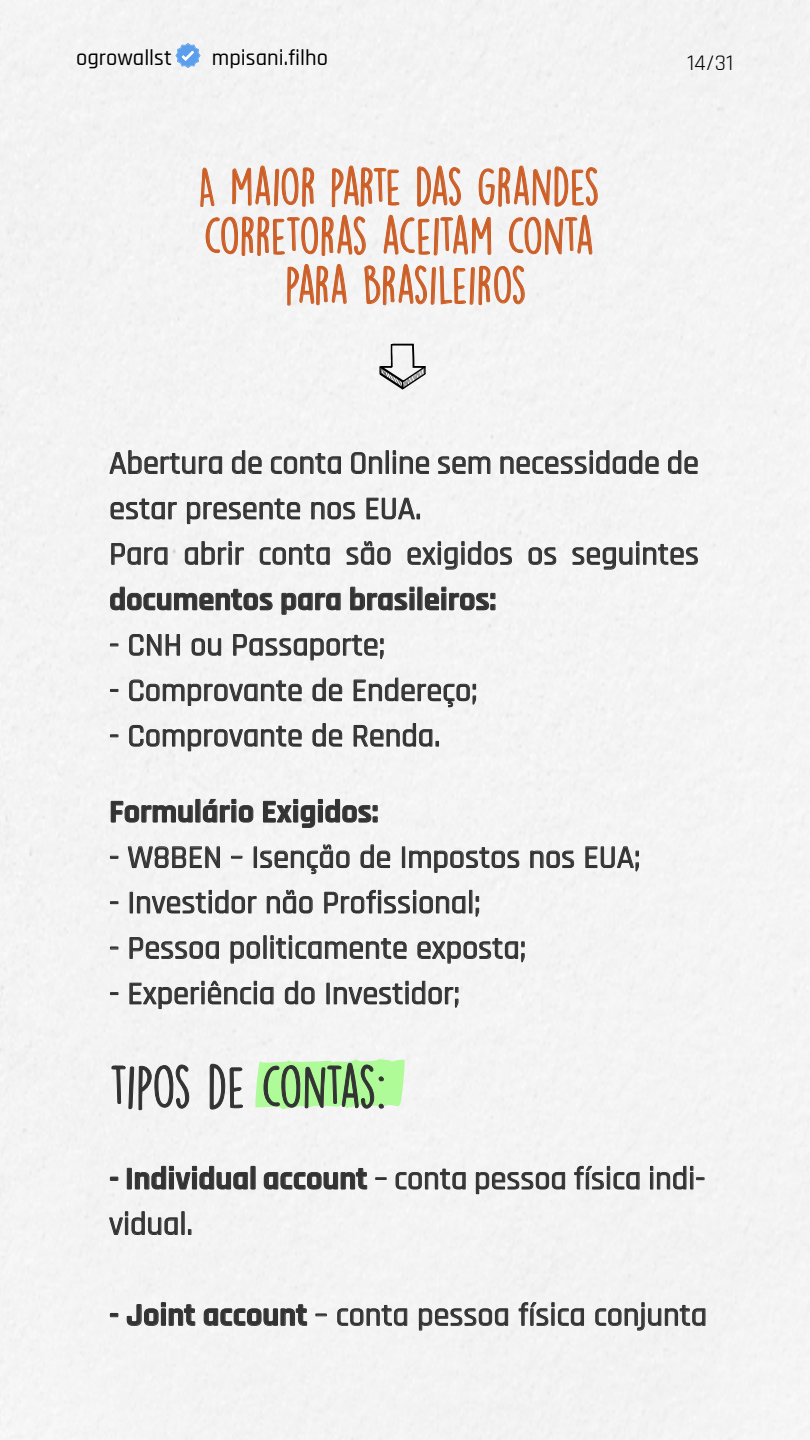
<style>
.page{position:relative;width:810px;height:1440px;background:#f3f3f3}
.page>*{position:absolute;margin:0;border:0;box-sizing:border-box;transform-origin:0 0}
.t1{font:53.47px "DK Lemon Yellow Sun";letter-spacing:-.035em;color:#333}
.t2{font:46.8px/49.3px "DK Lemon Yellow Sun";letter-spacing:-.01em;color:#cc5e26;text-align:center}
.t3{font:500 32.25px/45.5px "Rajdhani";color:#333}
.t4{font:700 32.25px "Rajdhani";color:#333}
.t5{font:500 22.5px "Rajdhani";color:#000}
.t6{font:22.5px "Rajdhani";color:#000}
.s1{font-weight:700}
</style>
<div class="page">
<svg style="left:175px;top:43px;width:26px;height:25px"></svg>
<svg style="left:200px;top:167px;width:15px;height:40px"></svg>
<svg style="left:232px;top:165px;width:82px;height:42px"></svg>
<svg style="left:331px;top:165px;width:69px;height:42px"></svg>
<svg style="left:417px;top:165px;width:44px;height:41px"></svg>
<svg style="left:478px;top:165px;width:120px;height:42px"></svg>
<svg style="left:205px;top:215px;width:161px;height:41px"></svg>
<svg style="left:383px;top:215px;width:109px;height:41px"></svg>
<svg style="left:508px;top:215px;width:85px;height:40px"></svg>
<svg style="left:287px;top:264px;width:60px;height:42px"></svg>
<svg style="left:364px;top:264px;width:161px;height:42px"></svg>
<svg style="left:379px;top:344px;width:47px;height:46px"></svg>
<svg style="left:110px;top:451px;width:112px;height:23px"></svg>
<svg style="left:232px;top:451px;width:29px;height:23px"></svg>
<svg style="left:271px;top:453px;width:70px;height:21px"></svg>
<svg style="left:351px;top:453px;width:31px;height:21px"></svg>
<div style="left:386px;top:451px;width:3px;height:23px;border:1px solid #333"></div>
<svg style="left:393px;top:451px;width:36px;height:23px"></svg>
<svg style="left:438px;top:457px;width:52px;height:17px"></svg>
<svg style="left:501px;top:451px;width:157px;height:23px"></svg>
<svg style="left:668px;top:451px;width:29px;height:23px"></svg>
<svg style="left:111px;top:499px;width:66px;height:20px"></svg>
<svg style="left:187px;top:499px;width:113px;height:25px"></svg>
<svg style="left:312px;top:502px;width:43px;height:17px"></svg>
<svg style="left:367px;top:498px;width:53px;height:21px"></svg>
<svg style="left:112px;top:543px;width:55px;height:22px"></svg>
<svg style="left:185px;top:542px;width:59px;height:23px"></svg>
<svg style="left:260px;top:544px;width:69px;height:21px"></svg>
<svg style="left:347px;top:541px;width:43px;height:24px"></svg>
<svg style="left:408px;top:542px;width:104px;height:27px"></svg>
<svg style="left:529px;top:548px;width:27px;height:17px"></svg>
<svg style="left:573px;top:542px;width:125px;height:27px"></svg>
<svg style="left:110px;top:587px;width:162px;height:23px"></svg>
<svg style="left:282px;top:593px;width:58px;height:21px"></svg>
<svg style="left:351px;top:587px;width:63px;height:23px"></svg>
<div style="left:418px;top:587px;width:4px;height:23px;border:1px solid #333"></div>
<svg style="left:425px;top:587px;width:70px;height:23px"></svg>
<svg style="left:110px;top:644px;width:8px;height:2px"></svg>
<svg style="left:129px;top:634px;width:51px;height:21px"></svg>
<svg style="left:192px;top:639px;width:29px;height:16px"></svg>
<svg style="left:233px;top:634px;width:150px;height:26px"></svg>
<svg style="left:110px;top:689px;width:8px;height:2px"></svg>
<svg style="left:129px;top:680px;width:172px;height:26px"></svg>
<svg style="left:313px;top:678px;width:29px;height:23px"></svg>
<svg style="left:354px;top:678px;width:122px;height:29px"></svg>
<svg style="left:110px;top:735px;width:8px;height:2px"></svg>
<svg style="left:129px;top:725px;width:172px;height:26px"></svg>
<svg style="left:313px;top:723px;width:29px;height:23px"></svg>
<svg style="left:354px;top:723px;width:85px;height:23px"></svg>
<svg style="left:111px;top:801px;width:81px;height:21px"></svg>
<div style="left:196px;top:799px;width:4px;height:23px;border:1px solid #333"></div>
<svg style="left:203px;top:799px;width:50px;height:23px"></svg>
<svg style="left:263px;top:799px;width:114px;height:29px"></svg>
<svg style="left:110px;top:856px;width:8px;height:2px"></svg>
<svg style="left:128px;top:847px;width:92px;height:21px"></svg>
<svg style="left:231px;top:856px;width:11px;height:2px"></svg>
<div style="left:254px;top:847px;width:3px;height:21px;border:1px solid #333"></div>
<svg style="left:261px;top:845px;width:88px;height:29px"></svg>
<svg style="left:361px;top:845px;width:29px;height:23px"></svg>
<div style="left:402px;top:847px;width:3px;height:21px;border:1px solid #333"></div>
<svg style="left:409px;top:847px;width:110px;height:25px"></svg>
<svg style="left:531px;top:851px;width:43px;height:17px"></svg>
<svg style="left:586px;top:847px;width:53px;height:24px"></svg>
<svg style="left:110px;top:902px;width:8px;height:2px"></svg>
<div style="left:130px;top:892px;width:3px;height:21px;border:1px solid #333"></div>
<svg style="left:137px;top:890px;width:119px;height:23px"></svg>
<svg style="left:267px;top:890px;width:45px;height:23px"></svg>
<svg style="left:325px;top:890px;width:140px;height:23px"></svg>
<div style="left:469px;top:890px;width:3px;height:23px;border:1px solid #333"></div>
<svg style="left:476px;top:896px;width:3px;height:21px"></svg>
<svg style="left:110px;top:947px;width:8px;height:2px"></svg>
<svg style="left:130px;top:938px;width:89px;height:21px"></svg>
<svg style="left:231px;top:942px;width:29px;height:21px"></svg>
<div style="left:264px;top:936px;width:2px;height:23px;border:1px solid #333"></div>
<svg style="left:271px;top:936px;width:135px;height:23px"></svg>
<svg style="left:418px;top:938px;width:106px;height:25px"></svg>
<svg style="left:110px;top:993px;width:8px;height:2px"></svg>
<svg style="left:130px;top:981px;width:143px;height:28px"></svg>
<svg style="left:285px;top:981px;width:29px;height:23px"></svg>
<div style="left:327px;top:983px;width:2px;height:21px;border:1px solid #333"></div>
<svg style="left:334px;top:981px;width:124px;height:26px"></svg>
<svg style="left:111px;top:1064px;width:78px;height:46px"></svg>
<svg style="left:209px;top:1064px;width:34px;height:45px"></svg>
<svg style="left:255px;top:1058px;width:150px;height:51px;background:#a9e198"></svg>
<svg style="left:110px;top:1177px;width:8px;height:3px"></svg>
<div style="left:127px;top:1168px;width:4px;height:21px;border:1px solid #333"></div>
<svg style="left:135px;top:1166px;width:112px;height:23px"></svg>
<div style="left:251px;top:1166px;width:4px;height:23px;border:1px solid #333"></div>
<svg style="left:264px;top:1168px;width:103px;height:21px"></svg>
<svg style="left:376px;top:1178px;width:10px;height:2px"></svg>
<svg style="left:396px;top:1169px;width:69px;height:20px"></svg>
<svg style="left:476px;top:1172px;width:89px;height:22px"></svg>
<svg style="left:575px;top:1166px;width:64px;height:23px"></svg>
<svg style="left:650px;top:1166px;width:54px;height:23px"></svg>
<svg style="left:110px;top:1212px;width:67px;height:23px"></svg>
<div style="left:182px;top:1212px;width:2px;height:23px;border:1px solid #333"></div>
<svg style="left:188px;top:1230px;width:3px;height:5px"></svg>
<svg style="left:110px;top:1313px;width:8px;height:4px"></svg>
<svg style="left:127px;top:1303px;width:68px;height:23px"></svg>
<svg style="left:204px;top:1305px;width:103px;height:21px"></svg>
<svg style="left:316px;top:1314px;width:11px;height:2px"></svg>
<svg style="left:338px;top:1305px;width:69px;height:21px"></svg>
<svg style="left:419px;top:1309px;width:89px;height:21px"></svg>
<svg style="left:519px;top:1303px;width:65px;height:23px"></svg>
<svg style="left:596px;top:1303px;width:109px;height:27px"></svg>
<p class="t5" style="left:76px;top:45px;width:97px">ogrowallst</p>
<p class="t5" style="left:212px;top:45px;width:117px">mpisani.filho</p>
<p class="t6" style="left:687px;top:50px;width:48px">14/31</p>
<h2 class="t2" style="left:198px;top:162px;width:403px">A MAIOR PARTE DAS GRANDES<br>CORRETORAS ACEITAM CONTA<br>PARA BRASILEIROS</h2>
<p class="t3" style="left:109px;top:441px;width:591px">Abertura de conta Online sem necessidade de estar presente nos EUA.<br>Para abrir conta são exigidos os seguintes</p>
<p class="t4" style="left:109px;top:580px;width:389px">documentos para brasileiros:</p>
<p class="t3" style="left:109px;top:623px;width:277px">- CNH ou Passaporte;</p>
<p class="t3" style="left:109px;top:669px;width:370px">- Comprovante de Endereço;</p>
<p class="t3" style="left:109px;top:714px;width:333px">- Comprovante de Renda.</p>
<p class="t4" style="left:109px;top:792px;width:271px">Formulário Exigidos:</p>
<p class="t3" style="left:109px;top:836px;width:533px">- W8BEN – Isenção de Impostos nos EUA;</p>
<p class="t3" style="left:109px;top:881px;width:373px">- Investidor não Profissional;</p>
<p class="t3" style="left:109px;top:926px;width:418px">- Pessoa politicamente exposta;</p>
<p class="t3" style="left:109px;top:972px;width:352px">- Experiência do Investidor;</p>
<h1 class="t1" style="left:109px;top:1055px;width:278px">TIPOS DE CONTAS:</h1>
<p class="t3" style="left:109px;top:1157px;width:598px"><span class="s1">- Individual account</span> – conta pessoa física indi&shy;vidual.</p>
<p class="t3" style="left:109px;top:1293px;width:600px"><span class="s1">- Joint account</span> – conta pessoa física conjunta</p>
</div>
